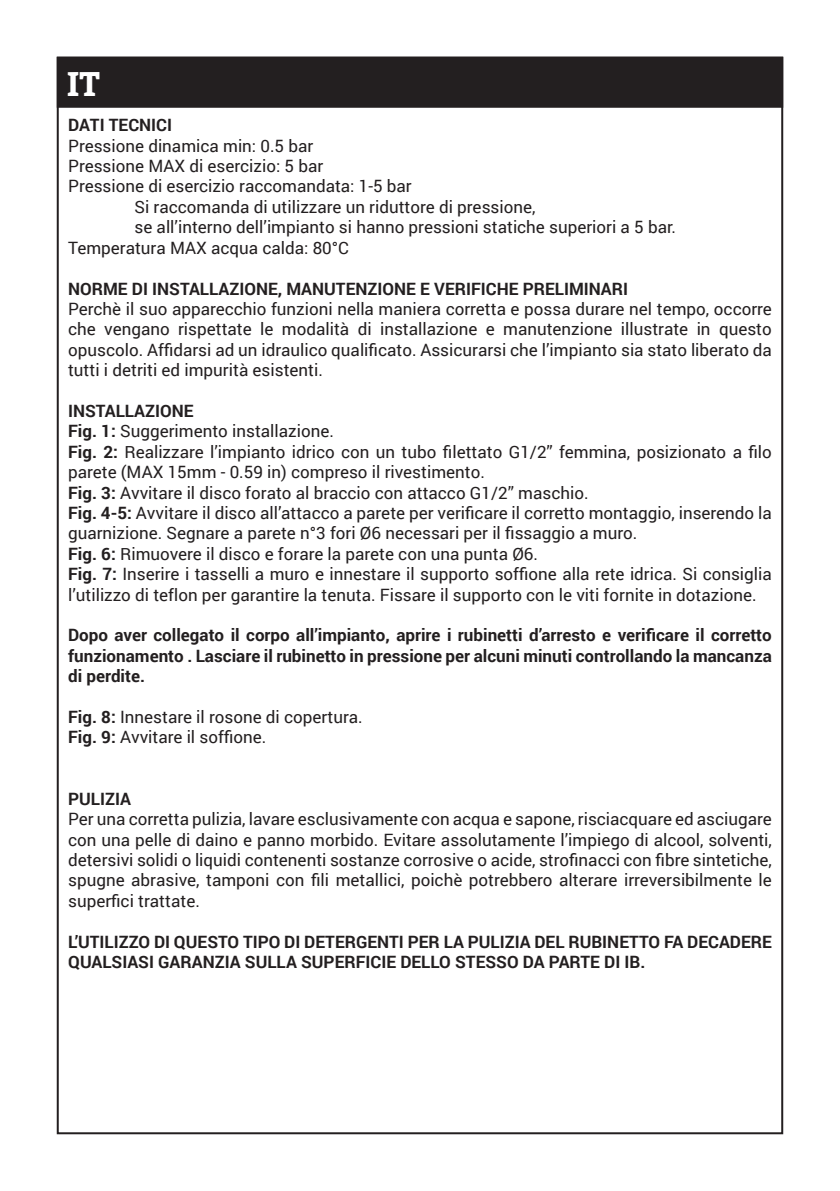
<style>
.page{position:relative;width:840px;height:1191px;background:#fff}
.page>*{position:absolute;margin:0;border:0;box-sizing:border-box;transform-origin:0 0}
.t1{font:700 34px "Bitter";color:#fff}
.t2{font:17px/20.4px "Roboto";color:#231f20}
.t3{font:700 17px/20.4px "Roboto";color:#231f20;text-align:justify}
.s1{font-weight:700}
</style>
<div class="page">
<div style="left:58px;top:58px;width:723px;height:49px;background:#231f20"></div>
<div style="left:57px;top:57px;width:725px;height:51px;border:2px solid #231f20"></div>
<p class="t1" style="left:67px;top:63px;width:35px">IT</p>
<p class="t3" style="left:68px;top:114px;width:105px">DATI TECNICI</p>
<p class="t2" style="left:68px;top:135px;width:246px">Pressione dinamica min: 0.5 bar</p>
<p class="t2" style="left:68px;top:155px;width:256px">Pressione MAX di esercizio: 5 bar</p>
<p class="t2" style="left:68px;top:176px;width:345px">Pressione di esercizio raccomandata: 1-5 bar</p>
<p class="t2" style="left:134px;top:196px;width:402px">Si raccomanda di utilizzare un riduttore di pressione,</p>
<p class="t2" style="left:134px;top:216px;width:542px">se all’interno dell’impianto si hanno pressioni statiche superiori a 5 bar.</p>
<p class="t2" style="left:68px;top:237px;width:282px">Temperatura MAX acqua calda: 80°C</p>
<p class="t3" style="left:68px;top:277px;width:561px">NORME DI INSTALLAZIONE, MANUTENZIONE E VERIFICHE PRELIMINARI</p>
<p class="t2" style="left:68px;top:298px;width:704px;text-align:justify">Perchè il suo apparecchio funzioni nella maniera corretta e possa durare nel tempo, occorre che vengano rispettate le modalità di installazione e manutenzione illustrate in questo opuscolo. Affidarsi ad un idraulico qualificato. Assicurarsi che l’impianto sia stato liberato da tutti i detriti ed impurità esistenti.</p>
<p class="t3" style="left:68px;top:400px;width:127px">INSTALLAZIONE</p>
<p class="t2" style="left:68px;top:420px;width:267px"><span class="s1">Fig. 1:</span> Suggerimento installazione.</p>
<p class="t2" style="left:68px;top:441px;width:704px"><span class="s1">Fig. 2:</span> Realizzare l’impianto idrico con un tubo filettato G1/2” femmina, posizionato a filo parete (MAX 15mm - 0.59 in) compreso il rivestimento.</p>
<p class="t2" style="left:68px;top:482px;width:521px"><span class="s1">Fig. 3:</span> Avvitare il disco forato al braccio con attacco G1/2” maschio.</p>
<p class="t2" style="left:68px;top:502px;width:705px"><span class="s1">Fig. 4-5:</span> Avvitare il disco all’attacco a parete per verificare il corretto montaggio, inserendo la guarnizione. Segnare a parete n°3 fori Ø6 necessari per il fissaggio a muro.</p>
<p class="t2" style="left:68px;top:543px;width:471px"><span class="s1">Fig. 6:</span> Rimuovere il disco e forare la parete con una punta Ø6.</p>
<p class="t2" style="left:68px;top:563px;width:704px"><span class="s1">Fig. 7:</span> Inserire i tasselli a muro e innestare il supporto soffione alla rete idrica. Si consiglia l’utilizzo di teflon per garantire la tenuta. Fissare il supporto con le viti fornite in dotazione.</p>
<p class="t3" style="left:68px;top:624px;width:704px">Dopo aver collegato il corpo all’impianto, aprire i rubinetti d’arresto e verificare il corretto funzionamento . Lasciare il rubinetto in pressione per alcuni minuti controllando la mancanza di perdite.</p>
<p class="t2" style="left:68px;top:706px;width:296px"><span class="s1">Fig. 8:</span> Innestare il rosone di copertura.</p>
<p class="t2" style="left:68px;top:726px;width:199px"><span class="s1">Fig. 9:</span> Avvitare il soffione.</p>
<p class="t3" style="left:68px;top:787px;width:64px">PULIZIA</p>
<p class="t2" style="left:68px;top:808px;width:704px;text-align:justify">Per una corretta pulizia, lavare esclusivamente con acqua e sapone, risciacquare ed asciugare con una pelle di daino e panno morbido. Evitare assolutamente l’impiego di alcool, solventi, detersivi solidi o liquidi contenenti sostanze corrosive o acide, strofinacci con fibre sintetiche, spugne abrasive, tamponi con fili metallici, poichè potrebbero alterare irreversibilmente le superfici trattate.</p>
<p class="t3" style="left:68px;top:930px;width:704px">L’UTILIZZO DI QUESTO TIPO DI DETERGENTI PER LA PULIZIA DEL RUBINETTO FA DECADERE<br>QUALSIASI GARANZIA SULLA SUPERFICIE DELLO STESSO DA PARTE DI IB.</p>
</div>
